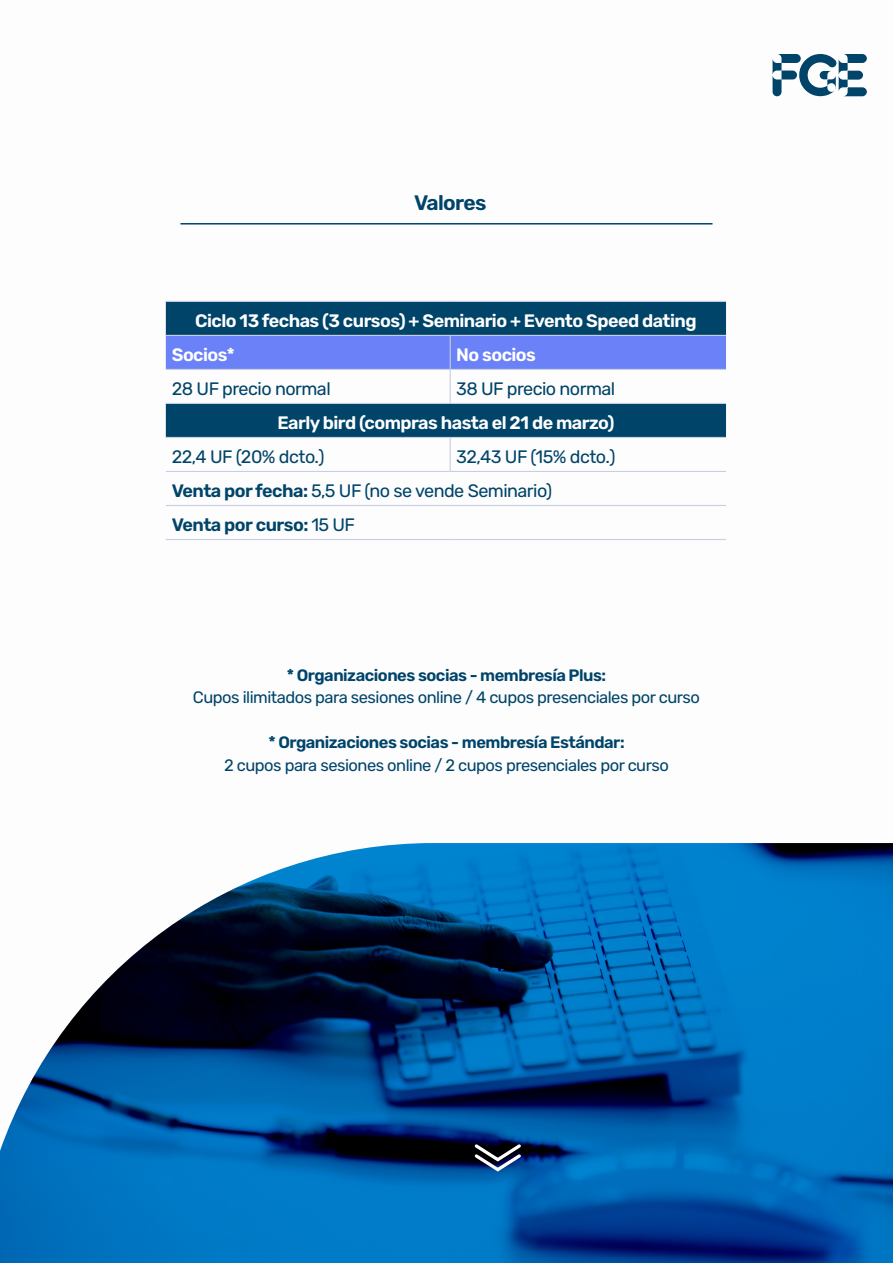
<style>
.page{position:relative;width:893px;height:1263px;background:#fff}
.page>*{position:absolute;margin:0;border:0;box-sizing:border-box;transform-origin:0 0}
.t1{font:600 21px "Rubik";letter-spacing:-.03em;color:#004469}
.t2{font:18px "Rubik";letter-spacing:-.03em;color:#004469}
.t3{font:600 18px "Rubik";letter-spacing:-.03em;color:#fff}
.t4{font:600 18px "Rubik";letter-spacing:-.03em;color:#004469}
.t5{font:16.5px "Rubik";letter-spacing:-.03em;color:#004469}
.t6{font:600 16.5px "Rubik";letter-spacing:-.03em;color:#004469}
.s1{font-weight:600}
.s2{font-weight:400}
</style>
<div class="page">
<img style="left:0;top:843px;width:893px;height:420px">
<svg style="left:472px;top:1141px;width:52px;height:32px"></svg>
<svg style="left:773px;top:54px;width:94px;height:42px"></svg>
<hr style="left:180px;top:223px;width:532px;height:2px;background:#004469">
<svg style="left:166px;top:302px;width:560px;height:135px;fill:#004469"></svg>
<div style="left:166px;top:336px;width:560px;height:33px;background:#6b81f8"></div>
<hr style="left:166px;top:335px;width:284px;height:1px;background:#c8cfe2">
<hr style="left:450px;top:335px;width:276px;height:1px;background:#c8cfe2">
<hr style="left:450px;top:336px;width:1px;height:33px;background:#c8cfe2">
<hr style="left:166px;top:369px;width:284px;height:1px;background:#c8cfe2">
<hr style="left:450px;top:369px;width:276px;height:1px;background:#c8cfe2">
<hr style="left:450px;top:370px;width:1px;height:33px;background:#c8cfe2">
<hr style="left:166px;top:403px;width:284px;height:1px;background:#c8cfe2">
<hr style="left:450px;top:403px;width:276px;height:1px;background:#c8cfe2">
<hr style="left:166px;top:437px;width:284px;height:1px;background:#c8cfe2">
<hr style="left:450px;top:437px;width:276px;height:1px;background:#c8cfe2">
<hr style="left:450px;top:438px;width:1px;height:33px;background:#c8cfe2">
<hr style="left:166px;top:471px;width:284px;height:1px;background:#c8cfe2">
<hr style="left:450px;top:471px;width:276px;height:1px;background:#c8cfe2">
<hr style="left:166px;top:505px;width:284px;height:1px;background:#c8cfe2">
<hr style="left:450px;top:505px;width:276px;height:1px;background:#c8cfe2">
<hr style="left:166px;top:301px;width:284px;height:1px;background:#c8cfe2">
<hr style="left:450px;top:301px;width:276px;height:1px;background:#c8cfe2">
<hr style="left:166px;top:539px;width:284px;height:1px;background:#c8cfe2">
<hr style="left:450px;top:539px;width:276px;height:1px;background:#c8cfe2">
<p class="t1" style="left:414px;top:187px;width:74px">Valores</p>
<p class="t3" style="left:195px;top:307px;width:503px">Ciclo 13 fechas (3 cursos) + Seminario + Evento Speed dating</p>
<p class="t3" style="left:172px;top:341px;width:64px">Socios*</p>
<p class="t3" style="left:456px;top:341px;width:81px">No socios</p>
<p class="t2" style="left:172px;top:375px;width:160px">28 UF precio normal</p>
<p class="t2" style="left:456px;top:375px;width:161px">38 UF precio normal</p>
<p class="t3" style="left:277px;top:409px;width:338px">Early bird (compras hasta el 21 de marzo)</p>
<p class="t2" style="left:172px;top:443px;width:154px">22,4 UF (20% dcto.)</p>
<p class="t2" style="left:456px;top:443px;width:161px">32,43 UF (15% dcto.)</p>
<p class="t2" style="left:172px;top:477px;width:382px"><span class="s1">Venta por fecha:</span> 5,5 UF (no se vende Seminario)</p>
<p class="t4" style="left:172px;top:511px;width:185px">Venta por curso: <span class="s2">15 UF</span></p>
<p class="t6" style="left:287px;top:663px;width:321px">* Organizaciones socias - membresía Plus:</p>
<p class="t5" style="left:193px;top:686px;width:508px">Cupos ilimitados para sesiones online / 4 cupos presenciales por curso</p>
<p class="t6" style="left:268px;top:730px;width:358px">* Organizaciones socias - membresía Estándar:</p>
<p class="t5" style="left:224px;top:753px;width:446px">2 cupos para sesiones online / 2 cupos presenciales por curso</p>
</div>
